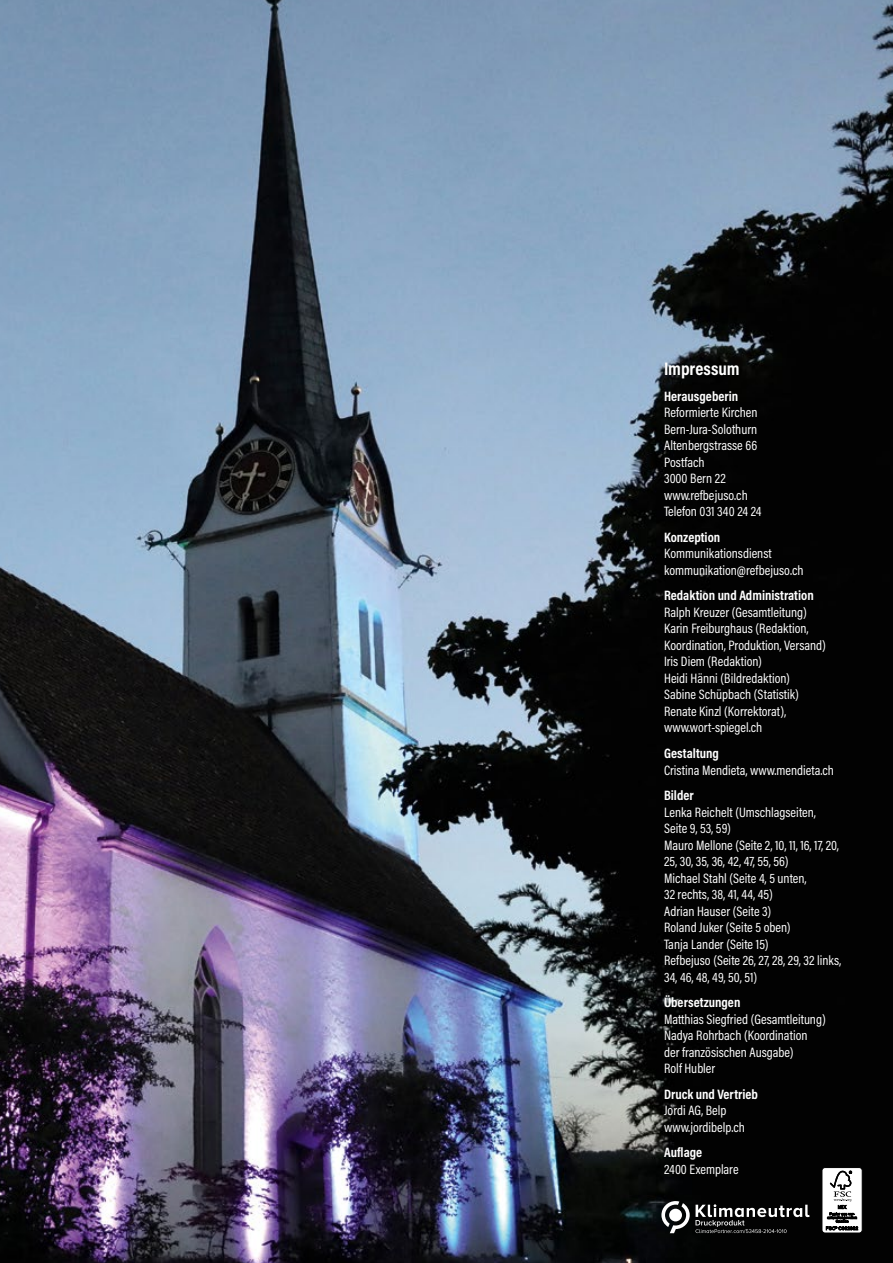
<style>
.page{position:relative;width:893px;height:1263px;background:#fff}
.page>*{position:absolute;margin:0;border:0;box-sizing:border-box;transform-origin:0 0}
.t1{font:700 18.3px "Acumin Pro Cond";color:#fff}
.t2{font:13.8px/16.5px "Acumin Pro Cond";color:#fff}
.t3{font:700 13.8px "Acumin Pro Cond";color:#fff}
</style>
<div class="page">
<img style="left:0;top:0;width:893px;height:1263px">
<svg style="left:661px;top:1201px;width:149px;height:32px;background:#3e3e3e"></svg>
<div style="left:822px;top:1167px;width:40px;height:66px;background:#fff;border-radius:3px"></div>
<div style="left:822px;top:1167px;width:40px;height:66px;border:1px solid #000;border-radius:3px"></div>
<svg style="left:826px;top:1171px;width:32px;height:59px"></svg>
<h1 class="t1" style="left:664px;top:357px;width:77px">Impressum</h1>
<p class="t3" style="left:664px;top:387px;width:76px">Herausgeberin</p>
<p class="t2" style="left:664px;top:404px;width:99px">Reformierte Kirchen<br>Bern-Jura-Solothurn<br>Altenbergstrasse 66<br>Postfach<br>3000 Bern 22 www.refbejuso.ch<br>Telefon 031 340 24 24</p>
<p class="t3" style="left:664px;top:528px;width:58px">Konzeption</p>
<p class="t2" style="left:664px;top:545px;width:141px">Kommunikationsdienst kommunikation@refbejuso.ch</p>
<p class="t3" style="left:664px;top:587px;width:151px">Redaktion und Administration</p>
<p class="t2" style="left:664px;top:604px;width:163px">Ralph Kreuzer (Gesamtleitung)<br>Karin Freiburghaus (Redaktion,<br>Koordination, Produktion, Versand)<br>Iris Diem (Redaktion)<br>Heidi Hänni (Bildredaktion)<br>Sabine Schüpbach (Statistik)<br>Renate Kinzl (Korrektorat), www.wort-spiegel.ch</p>
<p class="t3" style="left:664px;top:744px;width:56px">Gestaltung</p>
<p class="t2" style="left:664px;top:761px;width:171px">Cristina Mendieta, www.mendieta.ch</p>
<p class="t3" style="left:664px;top:786px;width:31px">Bilder</p>
<p class="t2" style="left:664px;top:803px;width:179px">Lenka Reichelt (Umschlagseiten,<br>Seite 9, 53, 59)<br>Mauro Mellone (Seite 2, 10, 11, 16, 17, 20,<br>25, 30, 35, 36, 42, 47, 55, 56)<br>Michael Stahl (Seite 4, 5 unten,<br>32 rechts, 38, 41, 44, 45)<br>Adrian Hauser (Seite 3)<br>Roland Juker (Seite 5 oben)<br>Tanja Lander (Seite 15)<br>Refbejuso (Seite 26, 27, 28, 29, 32 links,<br>34, 46, 48, 49, 50, 51)</p>
<p class="t3" style="left:664px;top:993px;width:78px">Übersetzungen</p>
<p class="t2" style="left:664px;top:1010px;width:163px">Matthias Siegfried (Gesamtleitung)<br>Nadya Rohrbach (Koordination der französischen Ausgabe)<br>Rolf Hubler</p>
<p class="t3" style="left:664px;top:1085px;width:95px">Druck und Vertrieb</p>
<p class="t2" style="left:664px;top:1102px;width:82px">Jordi AG, Belp www.jordibelp.ch</p>
<p class="t3" style="left:664px;top:1143px;width:40px">Auflage</p>
<p class="t2" style="left:664px;top:1161px;width:76px">2400 Exemplare</p>
</div>
